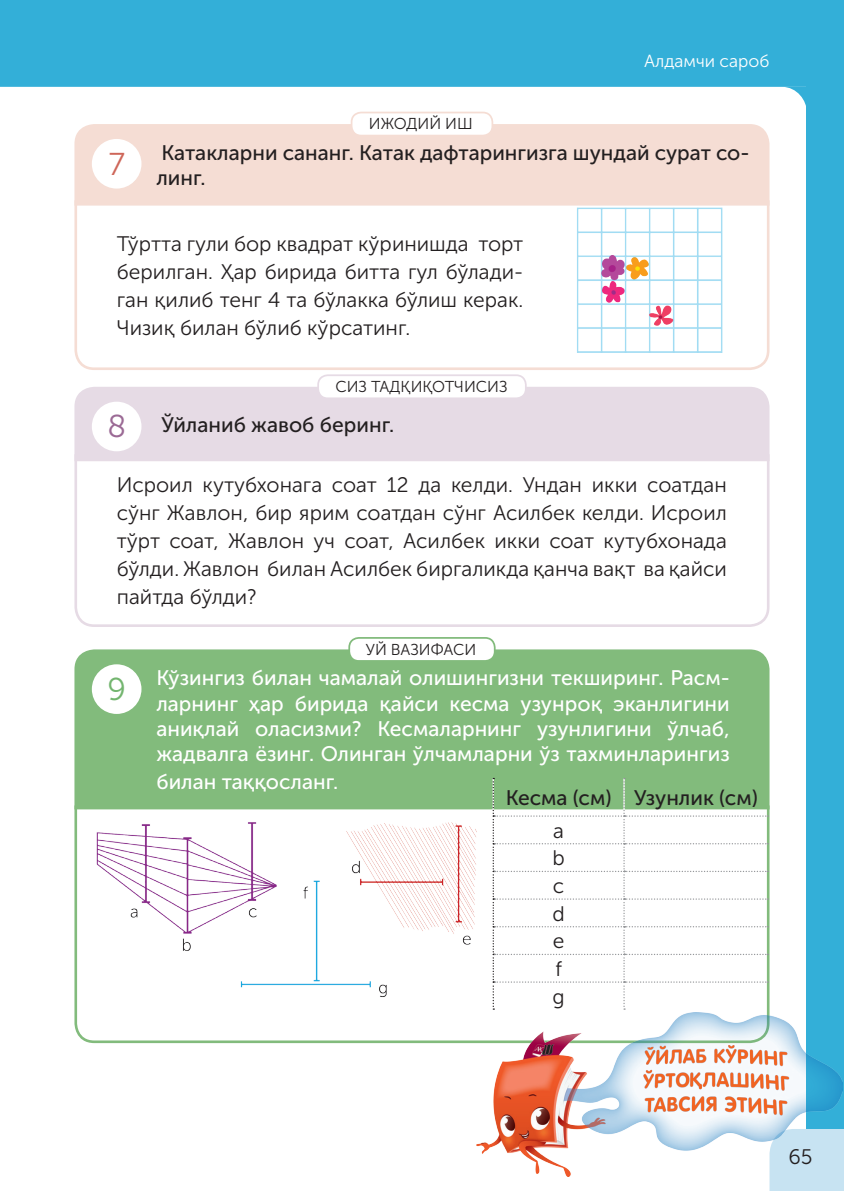
<style>
.page{position:relative;width:844px;height:1191px;background:#fff}
.page>*{position:absolute;margin:0;border:0;box-sizing:border-box;transform-origin:0 0}
.t1{font:31.5px "Museo Sans Cyrl 300";color:#73b56f}
.t2{font:31.5px "Museo Sans Cyrl 300";color:#ce6659}
.t3{font:31.5px "Museo Sans Cyrl 300";color:#9b6a95}
.t4{font:21px/28px "Museo Sans Cyrl 300";color:#231f20;text-align:justify}
.t5{font:21px/25.2px "Museo Sans Cyrl 500";color:#fff}
.t6{font:21px/25.2px "Museo Sans Cyrl 500";color:#231f20}
.t7{font:17.5px "Museo Sans Cyrl 300";color:#fff}
.t8{font:15.75px "Museo Sans Cyrl 300";color:#231f20}
</style>
<div class="page">
<div style="left:0;top:0;width:843px;height:87px;background:#33afd8"></div>
<svg style="left:769px;top:1129px;width:74px;height:62px"></svg>
<div style="left:806px;top:87px;width:37px;height:1042px;background:#33afd8"></div>
<svg style="left:785px;top:87px;width:21px;height:19px"></svg>
<div style="left:74px;top:649px;width:695px;height:155px;background:#82bb7c"></div>
<svg style="left:74px;top:804px;width:696px;height:240px"></svg>
<div style="left:92px;top:664px;width:49px;height:50px;background:#fff;border-radius:50%"></div>
<div style="left:349px;top:638px;width:145px;height:23px;background:#fff;border-radius:10px"></div>
<div style="left:348px;top:637px;width:147px;height:25px;border:2px solid #82bb7c;border-radius:10px"></div>
<svg style="left:492px;top:778px;width:276px;height:231px"></svg>
<div style="left:74px;top:124px;width:695px;height:75px;background:#f5ddd4"></div>
<svg style="left:74px;top:199px;width:696px;height:171px"></svg>
<div style="left:92px;top:139px;width:49px;height:50px;background:#fff;border-radius:50%"></div>
<div style="left:351px;top:112px;width:141px;height:24px;background:#fff;border-radius:10px"></div>
<div style="left:350px;top:112px;width:143px;height:24px;border:2px solid #f5ddd4;border-radius:10px"></div>
<img style="left:553px;top:187px;width:192px;height:183px">
<img style="left:80px;top:804px;width:436px;height:198px">
<img style="left:476px;top:1012px;width:366px;height:164px">
<div style="left:74px;top:387px;width:695px;height:66px;background:#e6dbe5"></div>
<svg style="left:74px;top:453px;width:696px;height:174px"></svg>
<div style="left:92px;top:402px;width:49px;height:49px;background:#fff;border-radius:50%"></div>
<div style="left:318px;top:375px;width:207px;height:23px;background:#fff;border-radius:10px"></div>
<div style="left:317px;top:374px;width:209px;height:25px;border:2px solid #e6dbe5;border-radius:10px"></div>
<h1 class="t2" style="left:108px;top:147px;width:18px">7</h1>
<p class="t8" style="left:369px;top:115px;width:25px">Ижодий</p>
<p class="t8" style="left:445px;top:115px;width:14px">иш</p>
<p class="t7" style="left:644px;top:52px;width:127px">Алдамчи сароб</p>
<p class="t6" style="left:156px;top:140px;width:594px">Катакларни сананг. Катак дафтарингизга шундай сурат со&shy;линг.</p>
<p class="t4" style="left:117px;top:230px;width:408px">Тўртта гули бор квадрат кўринишда торт берилган. Ҳар бирида битта гул бўлади&shy;ган қилиб тенг 4 та бўлакка бўлиш керак.<br>Чизиқ билан бўлиб кўрсатинг.</p>
<h1 class="t3" style="left:107px;top:409px;width:20px">8</h1>
<p class="t8" style="left:335px;top:378px;width:47px">Сиз тадқиқот</p>
<p class="t8" style="left:454px;top:378px;width:22px">чиси</p>
<p class="t8" style="left:499px;top:378px;width:10px">з</p>
<p class="t6" style="left:162px;top:412px;width:234px">Ўйланиб жавоб беринг.</p>
<p class="t4" style="left:117px;top:471px;width:611px">Исроил кутубхонага соат 12 да келди. Ундан икки соатдан сўнг Жавлон, бир ярим соатдан сўнг Асилбек келди. Исроил тўрт соат, Жавлон уч соат, Асилбек икки соат кутубхонада бўлди. Жавлон билан Асилбек биргаликда қанча вақт ва қайси пайтда бўлди?</p>
<h1 class="t1" style="left:107px;top:672px;width:20px">9</h1>
<p class="t8" style="left:366px;top:641px;width:65px">Уй вазифаси</p>
<p class="t5" style="left:156px;top:666px;width:574px">Кўзингиз билан чамалай олишингизни текширинг. Расм&shy;ларнинг ҳар бирида қайси кесма узунроқ эканлигини аниқлай оласизми? Кесмаларнинг узунлигини ўлчаб, жадвалга ёзинг. Олинган ўлчамларни ўз тахминларингиз</p>
<p class="t5" style="left:156px;top:769px;width:183px">билан таққосланг.</p>
<p class="t6" style="left:505px;top:785px;width:253px">Кесма (см) Узунлик (см)</p>
<p class="t4" style="left:552px;top:817px;width:14px;text-align:left">a b c d e f g</p>
<p class="t4" style="left:788px;top:1143px;width:26px">65</p>
</div>
